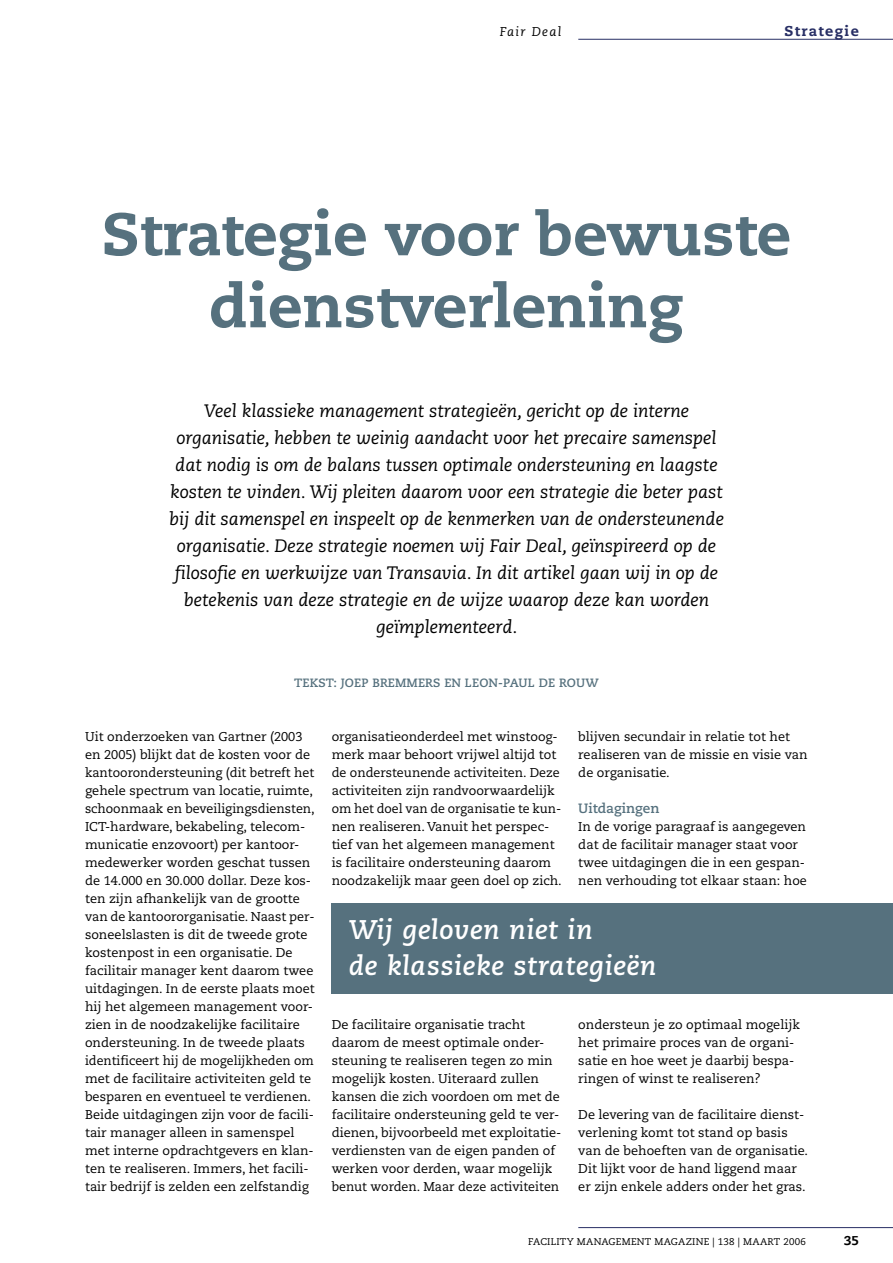
<style>
.page{position:relative;width:893px;height:1263px;background:#fff}
.page>*{position:absolute;margin:0;border:0;box-sizing:border-box;transform-origin:0 0}
.kop1{font:800 60px/72px "Caecilia";color:#56717e;text-align:center}
.streamer{font:italic 700 27px "Caecilia";letter-spacing:.025em;color:#fff}
.intro{font:italic 18px/27px "Caecilia";color:#000;text-align:center}
.rubrieks_aanduiding_R{font:800 14.25px "Caecilia";letter-spacing:.1em;color:#272e64}
.tussenkop1{font:700 13.5px "Caecilia";color:#56717e}
.body{font:12.75px/18px "Caecilia";color:#000}
.rubriek-sub_L{font:italic 12.75px "Caecilia";letter-spacing:.1em;color:#000}
.Pagina_cijfer{font:800 12.75px "Caecilia";color:#000}
.auteur{font:700 12px "Caecilia";letter-spacing:.01em;color:#56717e}
.Cover_maand{font:9.75px "Caecilia";letter-spacing:.025em;color:#000}
</style>
<div class="page">
<hr style="left:578px;top:39px;width:315px;height:1px;background:#272e64">
<hr style="left:578px;top:1227px;width:315px;height:1px;background:#272e64">
<div style="left:332px;top:903px;width:561px;height:90px;background:#56717e"></div>
<p class="rubriek-sub_L" style="left:500px;top:25px;width:63px">Fair Deal</p>
<p class="rubrieks_aanduiding_R" style="left:784px;top:22px;width:76px">Strategie</p>
<p class="kop1" style="left:102px;top:198px;width:691px">Strategie voor bewuste dienstverlening</p>
<p class="intro" style="left:169px;top:398px;width:556px">Veel klassieke management strategieën, gericht op de interne organisatie, hebben te weinig aandacht voor het precaire samenspel dat nodig is om de balans tussen optimale ondersteuning en laagste kosten te vinden. Wij pleiten daarom voor een strategie die beter past bij dit samenspel en inspeelt op de kenmerken van de ondersteunende organisatie. Deze strategie noemen wij Fair Deal, geïnspireerd op de filosofie en werkwijze van Transavia. In dit artikel gaan wij in op de betekenis van deze strategie en de wijze waarop deze kan worden geïmplementeerd.</p>
<p class="auteur" style="left:294px;top:676px;width:306px">TEKST: JOEP BREMMERS EN LEON-PAUL DE ROUW</p>
<p class="body" style="left:85px;top:728px;width:231px">Uit onderzoeken van Gartner (2003 en 2005) blijkt dat de kosten voor de kantoorondersteuning (dit betreft het gehele spectrum van locatie, ruimte, schoonmaak en beveiligingsdiensten, ICT-hardware, bekabeling, telecom&shy;municatie enzovoort) per kantoor&shy;medewerker worden geschat tussen de 14.000 en 30.000 dollar. Deze kos&shy;ten zijn afhankelijk van de grootte van de kantoororganisatie. Naast per&shy;soneelslasten is dit de tweede grote kostenpost in een organisatie. De facilitair manager kent daarom twee uitdagingen. In de eerste plaats moet hij het algemeen management voor&shy;zien in de noodzakelijke facilitaire ondersteuning. In de tweede plaats identificeert hij de mogelijkheden om met de facilitaire activiteiten geld te besparen en eventueel te verdienen.<br>Beide uitdagingen zijn voor de facili&shy;tair manager alleen in samenspel met interne opdrachtgevers en klan&shy;ten te realiseren. Immers, het facili&shy;tair bedrijf is zelden een zelfstandig</p>
<p class="body" style="left:332px;top:728px;width:232px">organisatieonderdeel met winstoog&shy;merk maar behoort vrijwel altijd tot de ondersteunende activiteiten. Deze activiteiten zijn randvoorwaardelijk om het doel van de organisatie te kun&shy;nen realiseren. Vanuit het perspec&shy;tief van het algemeen management is facilitaire ondersteuning daarom noodzakelijk maar geen doel op zich.</p>
<p class="body" style="left:578px;top:728px;width:231px">blijven secundair in relatie tot het realiseren van de missie en visie van de organisatie.</p>
<p class="tussenkop1" style="left:578px;top:801px;width:83px">Uitdagingen</p>
<p class="body" style="left:578px;top:818px;width:230px">In de vorige paragraaf is aangegeven dat de facilitair manager staat voor twee uitdagingen die in een gespan&shy;nen verhouding tot elkaar staan: hoe</p>
<p class="streamer" style="left:349px;top:914px;width:245px">Wij geloven niet in</p>
<p class="streamer" style="left:349px;top:950px;width:309px">de klassieke strategieën</p>
<p class="body" style="left:332px;top:1016px;width:231px">De facilitaire organisatie tracht daarom de meest optimale onder&shy;steuning te realiseren tegen zo min mogelijk kosten. Uiteraard zullen kansen die zich voordoen om met de facilitaire ondersteuning geld te ver&shy;dienen, bijvoorbeeld met exploitatie&shy;verdiensten van de eigen panden of werken voor derden, waar mogelijk benut worden. Maar deze activiteiten</p>
<p class="body" style="left:578px;top:1016px;width:223px">ondersteun je zo optimaal mogelijk het primaire proces van de organi&shy;satie en hoe weet je daarbij bespa&shy;ringen of winst te realiseren?</p>
<p class="body" style="left:578px;top:1106px;width:231px">De levering van de facilitaire dienst&shy;verlening komt tot stand op basis van de behoeften van de organisatie.<br>Dit lijkt voor de hand liggend maar er zijn enkele adders onder het gras.</p>
<p class="Cover_maand" style="left:528px;top:1236px;width:279px">FACILITY MANAGEMENT MAGAZINE | 138 | MAART 2006</p>
<p class="Pagina_cijfer" style="left:844px;top:1233px;width:16px">35</p>
</div>
